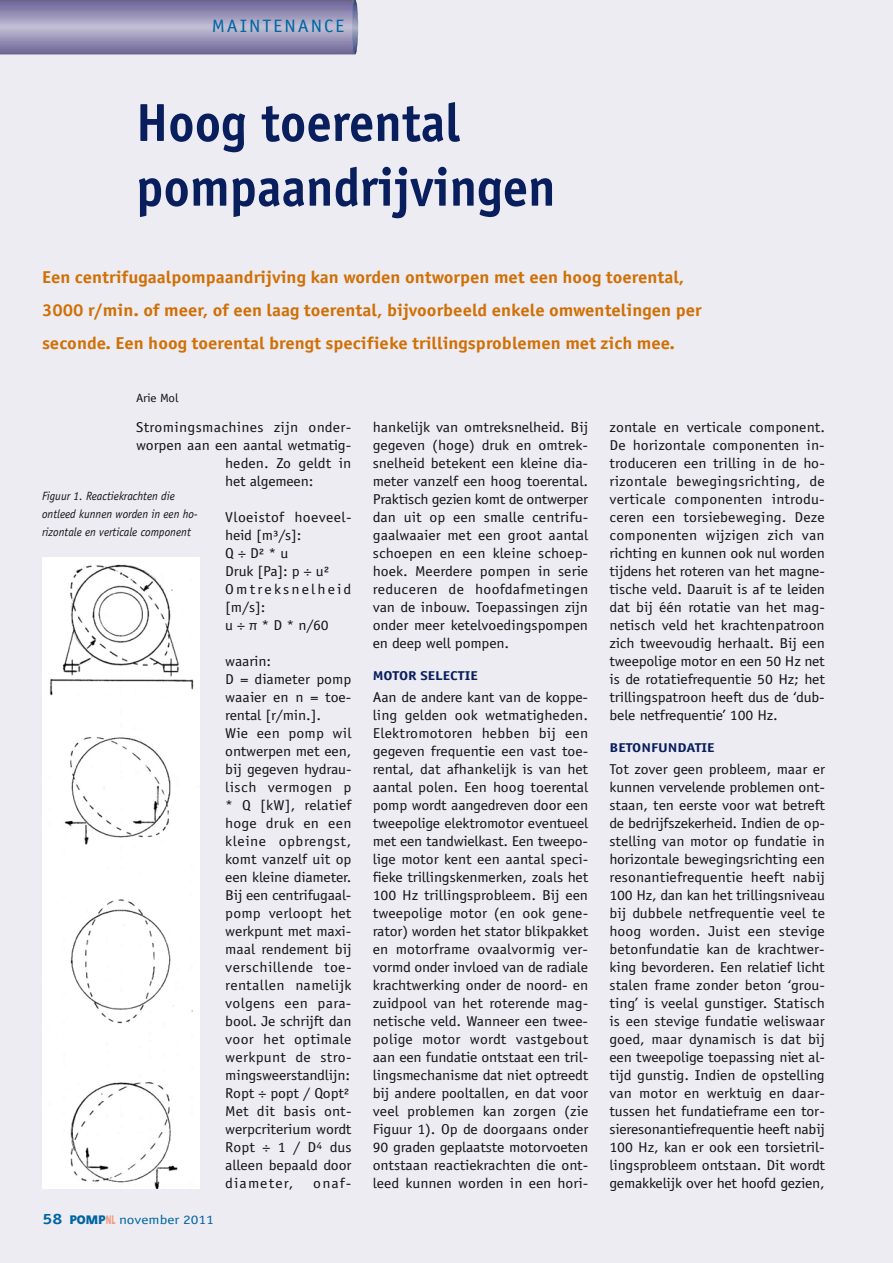
<style>
.page{position:relative;width:893px;height:1263px;background:#edecf3}
.page>*{position:absolute;margin:0;border:0;box-sizing:border-box;transform-origin:0 0}
.t1{font:700 53.7px/64.7px "Officina Sans Std";color:#091e5d;scale:.95 1}
.t2{font:18px "Officina Sans Std";letter-spacing:.1em;color:#0066a4;scale:1.1 1}
.t3{font:700 17.25px/33px "Officina Sans Std";color:#d07005;scale:1.08 1}
.t4{font:14.4px/18px "Officina Sans Std";letter-spacing:-.005em;color:#141415;text-align:justify;scale:1.1 1}
.t5{font:14.4px/18px "Officina Sans Std";letter-spacing:.025em;color:#141415;scale:1.1 1}
.t6{font:14.4px "Officina Sans Std";letter-spacing:.02em;color:#141415;scale:1.1 1}
.t7{font:700 12.9px "Officina Sans Std";color:#091e5d;scale:1.2 1}
.t8{font:12.9px "Officina Sans Std";color:#0064a3;scale:1.2 1}
.t9{font:italic 12px/18px "Officina Sans Std";color:#141415;scale:.96 1}
.t10{font:12px "Officina Sans Std";letter-spacing:-.01em;color:#141415;scale:1.1 1}
.s1{font-weight:700;font-size:15px}
.s2{font-family:"Shannon";font-weight:800;font-size:12px}
.s3{font-family:"Shannon";font-weight:800;font-size:12px;color:#f29a79}
</style>
<div class="page">
<img style="left:0;top:0;width:359px;height:54px">
<img style="left:43px;top:558px;width:157px;height:630px">
<p class="t2" style="left:212px;top:15px;width:122px">MAINTENANCE</p>
<h1 class="t1" style="left:136px;top:90px;width:443px">Hoog toerental pompaandrijvingen</h1>
<p class="t3" style="left:42px;top:260px;width:612px">Een centrifugaalpompaandrijving kan worden ontworpen met een hoog toerental,<br>3000 r/min. of meer, of een laag toerental, bijvoorbeeld enkele omwentelingen per seconde. Een hoog toerental brengt specifieke trillingsproblemen met zich mee.</p>
<p class="t10" style="left:136px;top:391px;width:40px">Arie Mol</p>
<p class="t6" style="left:136px;top:419px;width:197px">Stromingsmachines zijn onder-</p>
<p class="t4" style="left:136px;top:436px;width:197px">worpen aan een aantal wetmatig-</p>
<p class="t4" style="left:225px;top:454px;width:116px">heden. Zo geldt in</p>
<p class="t4" style="left:225px;top:472px;width:82px">het algemeen:</p>
<p class="t5" style="left:225px;top:508px;width:116px">Vloeistof hoeveel&shy;heid [m³/s]:<br>Q ÷ D² * u<br>Druk [Pa]: p ÷ u²<br>Omtreksnelheid [m/s]:<br>u ÷ π * D * n/60</p>
<p class="t4" style="left:225px;top:652px;width:116px;text-align:left">waarin:<br>D = diameter pomp waaier en n = toe&shy;rental [r/min.].<br>Wie een pomp wil ontwerpen met een, bij gegeven hydrau&shy;lisch vermogen p * Q [kW], relatief hoge druk en een kleine opbrengst, komt vanzelf uit op een kleine diameter.<br>Bij een centrifugaal&shy;pomp verloopt het werkpunt met maxi&shy;maal rendement bij verschillende toe&shy;rentallen namelijk volgens een para&shy;bool. Je schrijft dan voor het optimale werkpunt de stro&shy;mingsweerstandlijn:<br>Ropt ÷ popt / Qopt²<br>Met dit basis ont&shy;werpcriterium wordt<br>Ropt ÷ 1 / D<sup>4</sup> dus alleen bepaald door diameter,</p>
<p class="t9" style="left:42px;top:487px;width:164px">Figuur 1. Reactiekrachten die ontleed kunnen worden in een ho&shy;rizontale en verticale component</p>
<p class="t4" style="left:313px;top:1174px;width:36px">onaf-</p>
<p class="t8" style="left:43px;top:1212px;width:144px"><span class="s1">58</span> <span class="s2">POMP</span><span class="s3">NL</span> november 2011</p>
<p class="t4" style="left:373px;top:418px;width:197px">hankelijk van omtreksnelheid. Bij gegeven (hoge) druk en omtrek&shy;snelheid betekent een kleine dia&shy;meter vanzelf een hoog toerental.<br>Praktisch gezien komt de ontwerper dan uit op een smalle centrifu&shy;gaalwaaier met een groot aantal schoepen en een kleine schoep&shy;hoek. Meerdere pompen in serie reduceren de hoofdafmetingen van de inbouw. Toepassingen zijn onder meer ketelvoedingspompen en deep well pompen.</p>
<p class="t7" style="left:373px;top:667px;width:89px">Motor selectie</p>
<p class="t4" style="left:373px;top:688px;width:197px">Aan de andere kant van de koppe&shy;ling gelden ook wetmatigheden.<br>Elektromotoren hebben bij een gegeven frequentie een vast toe&shy;rental, dat afhankelijk is van het aantal polen. Een hoog toerental pomp wordt aangedreven door een tweepolige elektromotor eventueel met een tandwielkast. Een tweepo&shy;lige motor kent een aantal speci&shy;fieke trillingskenmerken, zoals het 100 Hz trillingsprobleem. Bij een tweepolige motor (en ook gene&shy;rator) worden het stator blikpakket en motorframe ovaalvormig ver&shy;vormd onder invloed van de radiale krachtwerking onder de noord- en zuidpool van het roterende mag&shy;netische veld. Wanneer een twee&shy;polige motor wordt vastgebout aan een fundatie ontstaat een tril&shy;lingsmechanisme dat niet optreedt bij andere pooltallen, en dat voor veel problemen kan zorgen (zie Figuur 1). Op de doorgaans onder 90 graden geplaatste motorvoeten ontstaan reactiekrachten die ont&shy;leed kunnen worden in een hori-</p>
<p class="t4" style="left:609px;top:418px;width:197px">zontale en verticale component.<br>De horizontale componenten in&shy;troduceren een trilling in de ho&shy;rizontale bewegingsrichting, de verticale componenten introdu&shy;ceren een torsiebeweging. Deze componenten wijzigen zich van richting en kunnen ook nul worden tijdens het roteren van het magne&shy;tische veld. Daaruit is af te leiden dat bij één rotatie van het mag&shy;netisch veld het krachtenpatroon zich tweevoudig herhaalt. Bij een tweepolige motor en een 50 Hz net is de rotatiefrequentie 50 Hz; het trillingspatroon heeft dus de ‘dub&shy;bele netfrequentie’ 100 Hz.</p>
<p class="t7" style="left:609px;top:739px;width:89px">Betonfundatie</p>
<p class="t4" style="left:609px;top:760px;width:197px">Tot zover geen probleem, maar er kunnen vervelende problemen ont&shy;staan, ten eerste voor wat betreft de bedrijfszekerheid. Indien de op&shy;stelling van motor op fundatie in horizontale bewegingsrichting een resonantiefrequentie heeft nabij 100 Hz, dan kan het trillingsniveau bij dubbele netfrequentie veel te hoog worden. Juist een stevige betonfundatie kan de krachtwer&shy;king bevorderen. Een relatief licht stalen frame zonder beton ‘grou&shy;ting’ is veelal gunstiger. Statisch is een stevige fundatie weliswaar goed, maar dynamisch is dat bij een tweepolige toepassing niet al&shy;tijd gunstig. Indien de opstelling van motor en werktuig en daar&shy;tussen het fundatieframe een tor&shy;sieresonantiefrequentie heeft nabij 100 Hz, kan er ook een torsietril&shy;lingsprobleem ontstaan. Dit wordt gemakkelijk over het hoofd gezien,</p>
</div>
